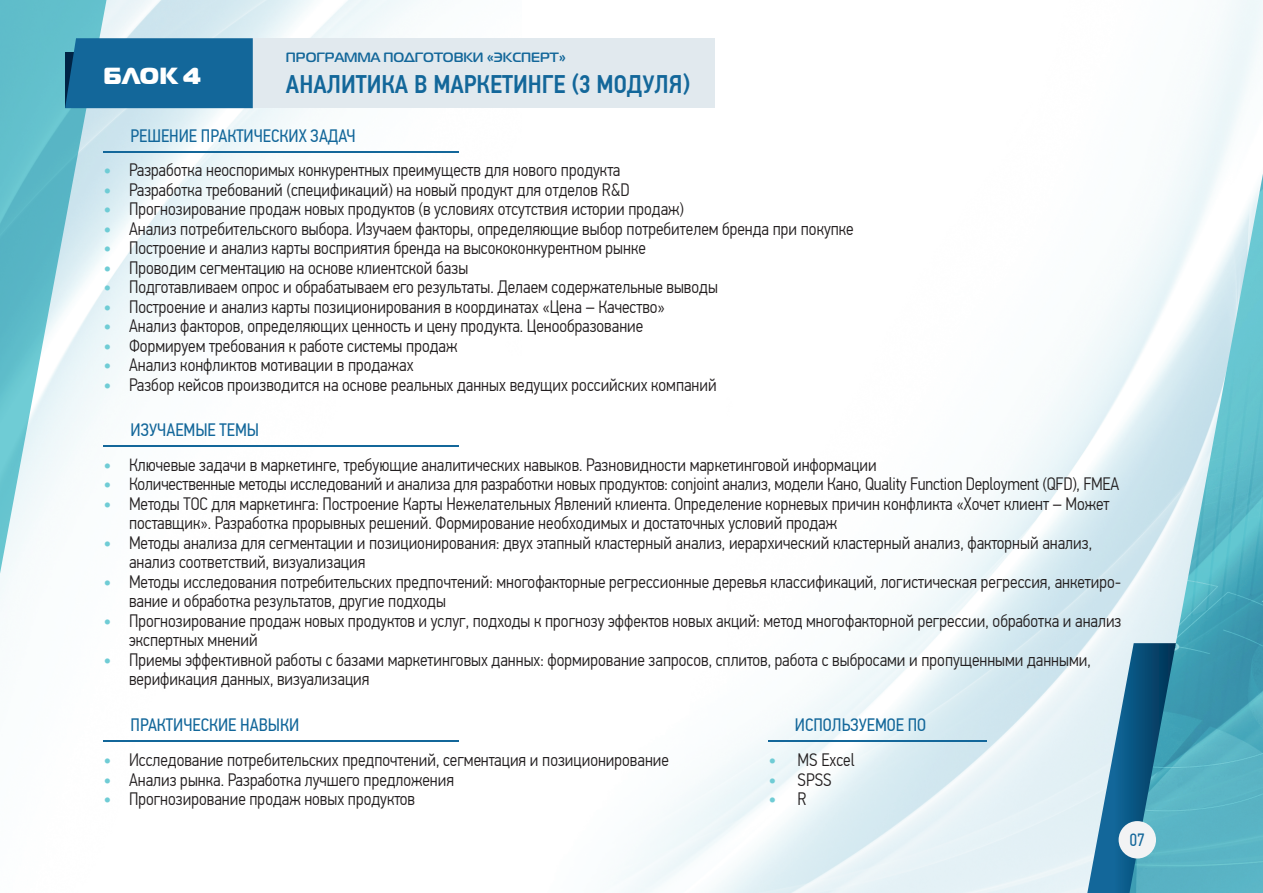
<style>
.page{position:relative;width:1263px;height:893px;background:#fff}
.page>*{position:absolute;margin:0;border:0;box-sizing:border-box;transform-origin:0 0}
.t1{font:500 25.5px "PF Din Text Cond Pro";color:#13679a}
.t2{font:23.25px "ft 40";color:#fff}
.t3{font:300 18px/19.5px "PF Din Text Cond Pro";color:#231f20}
.t4{font:18px "PF Din Text Cond Pro";color:#13679a}
.t5{font:500 18px "PF Din Text Cond Pro";color:#6fccd5}
.t6{font:17.85px "PF Din Text Cond Pro";color:#13679a}
.t7{font:700 13.5px "Magistral";color:#13679a}
.s1{font-weight:500;color:#6fccd5}
.s2{font-weight:300;color:#231f20}
</style>
<div class="page">
<img style="left:561px;top:0;width:702px;height:893px">
<svg style="left:0;top:0;width:106px;height:592px"></svg>
<svg style="left:1087px;top:643px;width:42px;height:250px;background:#89b4cc"></svg>
<img style="left:1129px;top:174px;width:134px;height:719px">
<div style="left:253px;top:38px;width:462px;height:70px;background:#e1e9ee"></div>
<div style="left:65px;top:38px;width:188px;height:70px;background:#13679a"></div>
<hr style="left:103px;top:445px;width:356px;height:2px;background:#13679a">
<div style="left:1118px;top:821px;width:38px;height:37px;background:#f2f3f4;border-radius:50%"></div>
<hr style="left:103px;top:740px;width:356px;height:2px;background:#13679a">
<hr style="left:768px;top:740px;width:219px;height:2px;background:#13679a">
<hr style="left:103px;top:151px;width:356px;height:2px;background:#13679a">
<p class="t2" style="left:103px;top:60px;width:99px">БЛОК 4</p>
<p class="t7" style="left:286px;top:49px;width:282px">ПРОГРАММА ПОДГОТОВКИ «ЭКСПЕРТ»</p>
<h1 class="t1" style="left:286px;top:69px;width:405px">АНАЛИТИКА В МАРКЕТИНГЕ (3 МОДУЛЯ)</h1>
<p class="t4" style="left:131px;top:125px;width:227px">РЕШЕНИЕ ПРАКТИЧЕСКИХ ЗАДАЧ</p>
<p class="t3" style="left:103px;top:161px;width:518px"><span class="s1">•</span> Разработка неоспоримых конкурентных преимуществ для нового продукта</p>
<p class="t3" style="left:103px;top:180px;width:528px"><span class="s1">•</span> Разработка требований (спецификаций) на новый продукт для отделов R&amp;D</p>
<p class="t3" style="left:103px;top:200px;width:582px"><span class="s1">•</span> Прогнозирование продаж новых продуктов (в условиях отсутствия истории продаж)</p>
<p class="t3" style="left:103px;top:219px;width:752px"><span class="s1">•</span> Анализ потребительского выбора. Изучаем факторы, определяющие выбор потребителем бренда при покупке</p>
<p class="t3" style="left:103px;top:239px;width:544px"><span class="s1">•</span> Построение и анализ карты восприятия бренда на высококонкурентном рынке</p>
<p class="t3" style="left:103px;top:258px;width:366px"><span class="s1">•</span> Проводим сегментацию на основе клиентской базы</p>
<p class="t3" style="left:103px;top:278px;width:616px"><span class="s1">•</span> Подготавливаем опрос и обрабатываем его результаты. Делаем содержательные выводы</p>
<p class="t3" style="left:103px;top:297px;width:563px"><span class="s1">•</span> Построение и анализ карты позиционирования в координатах «Цена – Качество»</p>
<p class="t3" style="left:103px;top:317px;width:541px"><span class="s1">•</span> Анализ факторов, определяющих ценность и цену продукта. Ценообразование</p>
<p class="t3" style="left:103px;top:336px;width:355px"><span class="s1">•</span> Формируем требования к работе системы продаж</p>
<p class="t3" style="left:103px;top:356px;width:312px"><span class="s1">•</span> Анализ конфликтов мотивации в продажах</p>
<p class="t3" style="left:103px;top:375px;width:615px"><span class="s1">•</span> Разбор кейсов производится на основе реальных данных ведущих российских компаний</p>
<p class="t4" style="left:131px;top:419px;width:130px">ИЗУЧАЕМЫЕ ТЕМЫ</p>
<p class="t3" style="left:103px;top:455px;width:775px"><span class="s1">•</span> Ключевые задачи в маркетинге, требующие аналитических навыков. Разновидности маркетинговой информации</p>
<p class="t3" style="left:103px;top:475px;width:1017px"><span class="s1">•</span> Количественные методы исследований и анализа для разработки новых продуктов: conjoint анализ, модели Кано, Quality Function Deployment (QFD), FMEA</p>
<p class="t3" style="left:129px;top:494px;width:982px;text-indent:-26px"><span class="s1">•</span> Методы ТОС для маркетинга: Построение Карты Нежелательных Явлений клиента. Определение корневых причин конфликта «Хочет клиент – Может поставщик». Разработка прорывных решений. Формирование необходимых и достаточных условий продаж</p>
<p class="t3" style="left:129px;top:533px;width:965px;text-indent:-26px"><span class="s1">•</span> Методы анализа для сегментации и позиционирования: двух этапный кластерный анализ, иерархический кластерный анализ, факторный анализ, анализ соответствий, визуализация</p>
<p class="t3" style="left:129px;top:572px;width:994px;text-indent:-26px"><span class="s1">•</span> Методы исследования потребительских предпочтений: многофакторные регрессионные деревья классификаций, логистическая регрессия, анкетиро&shy;вание и обработка результатов, другие подходы</p>
<p class="t3" style="left:129px;top:611px;width:994px;text-indent:-26px"><span class="s1">•</span> Прогнозирование продаж новых продуктов и услуг, подходы к прогнозу эффектов новых акций: метод многофакторной регрессии, обработка и анализ экспертных мнений</p>
<p class="t3" style="left:129px;top:650px;width:963px;text-indent:-26px"><span class="s1">•</span> Приемы эффективной работы с базами маркетинговых данных: формирование запросов, сплитов, работа с выбросами и пропущенными данными, верификация данных, визуализация</p>
<p class="t4" style="left:131px;top:714px;width:170px">ПРАКТИЧЕСКИЕ НАВЫКИ</p>
<p class="t3" style="left:103px;top:750px;width:567px"><span class="s1">•</span> Исследование потребительских предпочтений, сегментация и позиционирование</p>
<p class="t3" style="left:103px;top:770px;width:352px"><span class="s1">•</span> Анализ рынка. Разработка лучшего предложения</p>
<p class="t3" style="left:103px;top:789px;width:313px"><span class="s1">•</span> Прогнозирование продаж новых продуктов</p>
<p class="t4" style="left:795px;top:714px;width:133px">ИСПОЛЬЗУЕМОЕ ПО</p>
<p class="t3" style="left:768px;top:750px;width:88px"><span class="s1">•</span> MS Excel</p>
<p class="t3" style="left:768px;top:770px;width:65px"><span class="s1">•</span> SPSS</p>
<p class="t5" style="left:768px;top:788px;width:40px">• <span class="s2">R</span></p>
<p class="t6" style="left:1129px;top:829px;width:17px">07</p>
</div>
